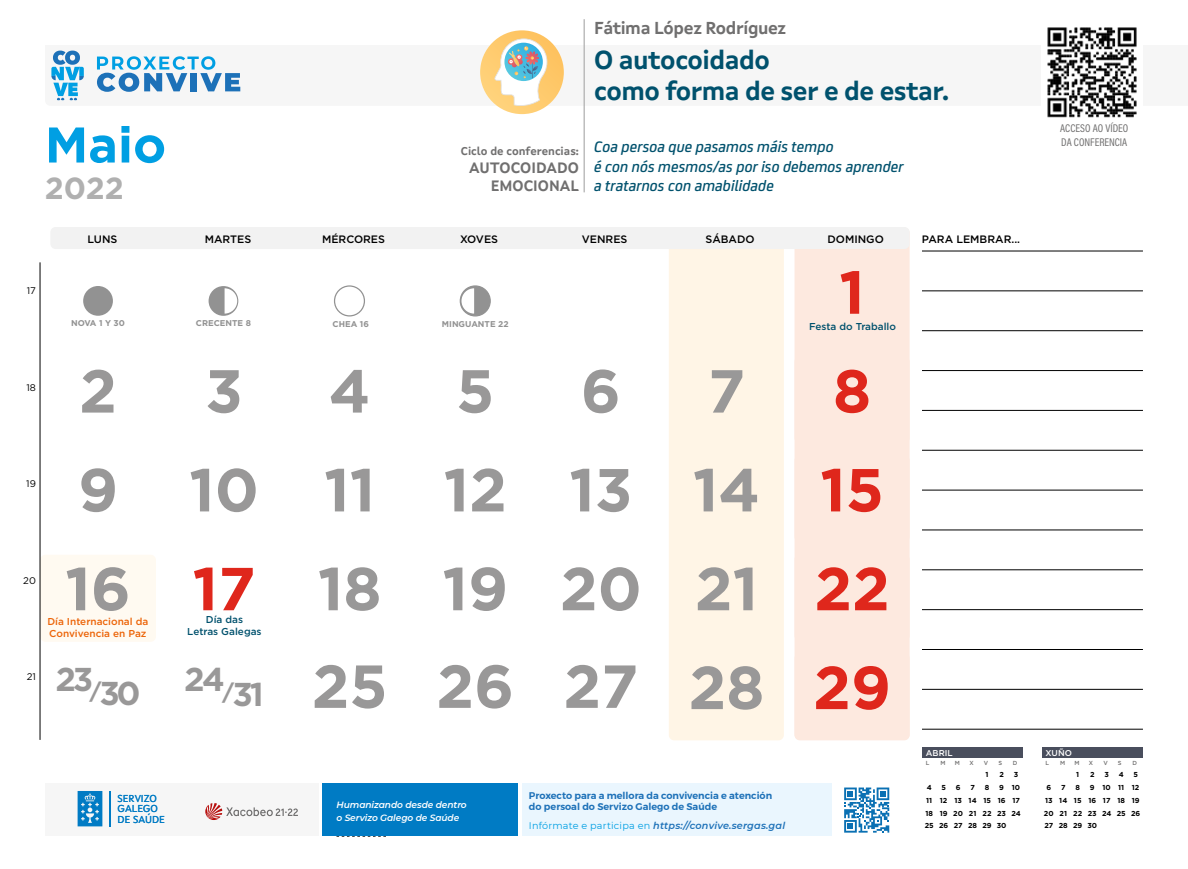
<style>
.page{position:relative;width:1188px;height:869px;background:#fff}
.page>*{position:absolute;margin:0;border:0;box-sizing:border-box;transform-origin:0 0}
.t1{font:700 60.5px/98.8px "Gotham";color:#999898}
.t2{font:700 60.5px "Gotham";color:#df271c}
.t3{font:700 50px "Gotham";color:#009fe3}
.t4{font:700 33px "Gotham";color:#999898}
.t5{font:700 30.5px "Gotham";color:#b0b0b0}
.t6{font:700 25.88px/31.1px "Xunta Sans";letter-spacing:-.02em;color:#00516d}
.t7{font:700 17.25px "Xunta Sans";letter-spacing:-.02em;color:#706f6f}
.t8{font:italic 500 16.25px/19.5px "FS Joey";color:#00516d}
.t9{font:700 15px/18px "Xunta Sans";color:#706f6f;text-align:right}
.t10{font:11.25px/13.5px "Acumin Pro Cond";color:#706f6f}
.t11{font:700 11.25px "Xunta Sans";color:#706f6f}
.t12{font:500 10.75px "Gotham";color:#000}
.t13{font:10.25px/10.6px "Xunta Sans";color:#007bc4}
.t14{font:500 10px/12px "Gotham";color:#00516d;text-align:center}
.t15{font:500 10px/12px "Gotham";color:#ec6408}
.t16{font:600 9.62px/11.6px "Montserrat";color:#1d71b8}
.t17{font:italic 600 9.62px "Montserrat";letter-spacing:.02em;color:#1d71b8}
.t18{font:9.62px "Gotham";color:#000}
.t19{font:italic 600 9.12px/13px "Montserrat";letter-spacing:-.01em;color:#fff}
.t20{font:500 8.5px "Gotham";color:#fff}
.t21{font:700 8.38px "Gotham";color:#929292}
.t22{font:700 7.25px/12.8px "Gotham";color:#000}
.t23{font:500 5.88px "Gotham";color:#706f6f}
.s1{color:#df271c}
.s2{font-size:22px}
.s3{font-size:33px}
.s4{font-weight:400;font-style:normal;color:#009fe3}
</style>
<div class="page">
<svg style="left:336px;top:835px;width:50px;height:1px"></svg>
<div style="left:45px;top:783px;width:273px;height:52px;background:#f6f6f6"></div>
<div style="left:522px;top:783px;width:309px;height:52px;background:#eaf6fe"></div>
<svg style="left:844px;top:787px;width:45px;height:45px"></svg>
<div style="left:322px;top:783px;width:195px;height:52px;background:#007bc4"></div>
<svg style="left:205px;top:803px;width:93px;height:16px"></svg>
<svg style="left:78px;top:791px;width:24px;height:35px"></svg>
<hr style="left:109px;top:790px;width:1px;height:36px;background:#007bc4">
<hr style="left:583px;top:19px;width:1px;height:173px;background:#b0b0b0">
<img style="left:1047px;top:27px;width:90px;height:91px">
<div style="left:794px;top:227px;width:115px;height:513px;background:#fde9df;border-radius:5px"></div>
<div style="left:668px;top:227px;width:115px;height:513px;background:#fff5e6;border-radius:5px"></div>
<div style="left:50px;top:227px;width:859px;height:22px;background:#f2f2f2;border-radius:5px"></div>
<div style="left:40px;top:554px;width:116px;height:87px;background:#fffaf1;border-radius:5px"></div>
<div style="left:83px;top:286px;width:30px;height:29px;background:#929292;border-radius:50%"></div>
<div style="left:208px;top:286px;width:30px;height:30px;background:#929292;border-radius:50%"></div>
<svg style="left:224px;top:288px;width:13px;height:25px"></svg>
<div style="left:334px;top:285px;width:31px;height:31px;border:1px solid #929292;border-radius:50%"></div>
<div style="left:460px;top:286px;width:30px;height:30px;background:#929292;border-radius:50%"></div>
<div style="left:459px;top:285px;width:31px;height:31px;border:1px solid #929292;border-radius:50%"></div>
<svg style="left:461px;top:288px;width:13px;height:25px"></svg>
<hr style="left:40px;top:262px;width:1px;height:477px;background:#000">
<div style="left:922px;top:747px;width:100px;height:10px;background:#494e5d"></div>
<div style="left:1041px;top:747px;width:100px;height:10px;background:#494e5d"></div>
<hr style="left:921px;top:410px;width:221px;height:1px;background:#000">
<hr style="left:921px;top:450px;width:221px;height:1px;background:#000">
<hr style="left:921px;top:489px;width:221px;height:1px;background:#000">
<hr style="left:921px;top:529px;width:221px;height:1px;background:#000">
<hr style="left:921px;top:569px;width:221px;height:1px;background:#000">
<hr style="left:921px;top:609px;width:221px;height:1px;background:#000">
<hr style="left:921px;top:649px;width:221px;height:1px;background:#000">
<hr style="left:921px;top:688px;width:221px;height:1px;background:#000">
<hr style="left:921px;top:728px;width:221px;height:1px;background:#000">
<hr style="left:921px;top:251px;width:221px;height:1px;background:#000">
<hr style="left:921px;top:290px;width:221px;height:1px;background:#000">
<hr style="left:921px;top:330px;width:221px;height:1px;background:#000">
<hr style="left:921px;top:370px;width:221px;height:1px;background:#000">
<svg style="left:51px;top:30px;width:1086px;height:84px"></svg>
<h2 class="t3" style="left:45px;top:112px;width:123px">Maio</h2>
<h3 class="t5" style="left:45px;top:168px;width:80px">2022</h3>
<h3 class="t7" style="left:594px;top:17px;width:193px">Fátima López Rodríguez</h3>
<h3 class="t6" style="left:594px;top:44px;width:356px">O autocoidado<br>como forma de ser e de estar.</h3>
<h3 class="t11" style="left:461px;top:145px;width:119px">Ciclo de conferencias:</h3>
<h3 class="t9" style="left:469px;top:159px;width:111px">AUTOCOIDADO<br>EMOCIONAL</h3>
<h3 class="t8" style="left:594px;top:136px;width:311px">Coa persoa que pasamos máis tempo<br>é con nós mesmos/as por iso debemos aprender a tratarnos con amabilidade</h3>
<h3 class="t18" style="left:27px;top:285px;width:11px">17</h3>
<h3 class="t12" style="left:87px;top:232px;width:31px">LUNS</h3>
<h3 class="t12" style="left:205px;top:232px;width:48px">MARTES</h3>
<h3 class="t12" style="left:322px;top:232px;width:65px">MÉRCORES</h3>
<h3 class="t12" style="left:460px;top:232px;width:40px">XOVES</h3>
<h3 class="t12" style="left:581px;top:232px;width:47px">VENRES</h3>
<h3 class="t12" style="left:705px;top:232px;width:51px">SÁBADO</h3>
<h3 class="t12" style="left:827px;top:232px;width:58px">DOMINGO</h3>
<h3 class="t12" style="left:921px;top:232px;width:100px">PARA LEMBRAR...</h3>
<p class="t21" style="left:71px;top:317px;width:55px">NOVA 1 Y 30</p>
<p class="t21" style="left:196px;top:317px;width:57px">CRECENTE 8</p>
<p class="t21" style="left:332px;top:318px;width:38px">CHEA 16</p>
<p class="t21" style="left:442px;top:318px;width:68px">MINGUANTE 22</p>
<h1 class="t2" style="left:839px;top:252px;width:27px">1</h1>
<h3 class="t14" style="left:808px;top:320px;width:88px">Festa do Traballo</h3>
<h3 class="t18" style="left:26px;top:381px;width:11px">18</h3>
<h1 class="t1" style="left:79px;top:341px;width:39px">2</h1>
<h1 class="t1" style="left:205px;top:341px;width:39px">3</h1>
<h1 class="t1" style="left:329px;top:341px;width:43px">4</h1>
<h1 class="t1" style="left:456px;top:341px;width:40px">5</h1>
<h1 class="t1" style="left:580px;top:341px;width:42px">6</h1>
<h1 class="t1" style="left:707px;top:341px;width:39px">7</h1>
<h1 class="t2" style="left:832px;top:351px;width:40px">8</h1>
<h3 class="t18" style="left:26px;top:477px;width:11px">19</h3>
<h3 class="t18" style="left:23px;top:573px;width:14px">20</h3>
<h3 class="t18" style="left:27px;top:670px;width:11px">21</h3>
<h1 class="t1" style="left:65px;top:440px;width:825px">9 10 11 12 13 14 <span class="s1">15<br></span>16 <span class="s1">17</span> 18 19 20 21 <span class="s1">22</span></h1>
<h3 class="t15" style="left:47px;top:615px;width:102px">Día Internacional da<br>Convivencia en Paz</h3>
<h3 class="t14" style="left:187px;top:612px;width:76px">Día das<br>Letras Galegas</h3>
<h3 class="t4" style="left:55px;top:664px;width:87px">23<span class="s2">/</span>30</h3>
<h1 class="t1" style="left:184px;top:636px;width:708px"><sup>24</sup><span class="s2">/</span><span class="s3">31</span> 25 26 27 28 <span class="s1">29</span></h1>
<h3 class="t13" style="left:117px;top:792px;width:49px">SERVIZO<br>GALEGO<br>DE SAÚDE</h3>
<p class="t19" style="left:336px;top:797px;width:132px">Humanizando desde dentro o Servizo Galego de Saúde</p>
<h3 class="t16" style="left:529px;top:789px;width:245px">Proxecto para a mellora da convivencia e atención do persoal do Servizo Galego de Saúde</h3>
<h3 class="t17" style="left:529px;top:818px;width:258px"><span class="s4">Infórmate e participa en</span> https://convive.sergas.gal</h3>
<p class="t20" style="left:925px;top:746px;width:28px">ABRIL</p>
<p class="t23" style="left:925px;top:759px;width:5px">L</p>
<p class="t23" style="left:940px;top:759px;width:7px">M</p>
<p class="t23" style="left:954px;top:759px;width:7px">M</p>
<p class="t23" style="left:969px;top:759px;width:6px">X</p>
<p class="t23" style="left:983px;top:759px;width:6px">V</p>
<p class="t23" style="left:998px;top:759px;width:5px">S</p>
<p class="t23" style="left:1012px;top:759px;width:6px">D</p>
<p class="t22" style="left:985px;top:767px;width:5px">1</p>
<p class="t22" style="left:999px;top:767px;width:6px">2</p>
<p class="t22" style="left:1013px;top:767px;width:6px">3</p>
<p class="t22" style="left:926px;top:780px;width:6px">4</p>
<p class="t22" style="left:941px;top:780px;width:6px">5</p>
<p class="t22" style="left:955px;top:780px;width:6px">6</p>
<p class="t22" style="left:970px;top:780px;width:6px">7</p>
<p class="t22" style="left:984px;top:780px;width:6px">8</p>
<p class="t22" style="left:924px;top:780px;width:97px;text-indent:74px">9 10<br>11 12 13 14 15 16 17<br>18 19 20 21 22 23 24<br>25 26 27 28 29 30</p>
<h3 class="t10" style="left:1059px;top:121px;width:70px">ACCESO AO VÍDEO<br>DA CONFERENCIA</h3>
<p class="t20" style="left:1045px;top:746px;width:28px">XUÑO</p>
<p class="t23" style="left:1045px;top:759px;width:5px">L</p>
<p class="t23" style="left:1059px;top:759px;width:7px">M</p>
<p class="t23" style="left:1074px;top:759px;width:7px">M</p>
<p class="t23" style="left:1088px;top:759px;width:6px">X</p>
<p class="t23" style="left:1103px;top:759px;width:6px">V</p>
<p class="t23" style="left:1117px;top:759px;width:5px">S</p>
<p class="t23" style="left:1131px;top:759px;width:6px">D</p>
<p class="t22" style="left:1075px;top:767px;width:5px">1</p>
<p class="t22" style="left:1089px;top:767px;width:6px">2</p>
<p class="t22" style="left:1104px;top:767px;width:6px">3</p>
<p class="t22" style="left:1118px;top:767px;width:6px">4</p>
<p class="t22" style="left:1133px;top:767px;width:6px">5</p>
<p class="t22" style="left:1046px;top:780px;width:6px">6</p>
<p class="t22" style="left:1060px;top:780px;width:6px">7</p>
<p class="t22" style="left:1075px;top:780px;width:6px">8</p>
<p class="t22" style="left:1043px;top:780px;width:98px;text-align:justify;text-indent:46px">9 10 11 12<br>13 14 15 16 17 18 19<br>20 21 22 23 24 25 26<br>27 28 29 30</p>
</div>
